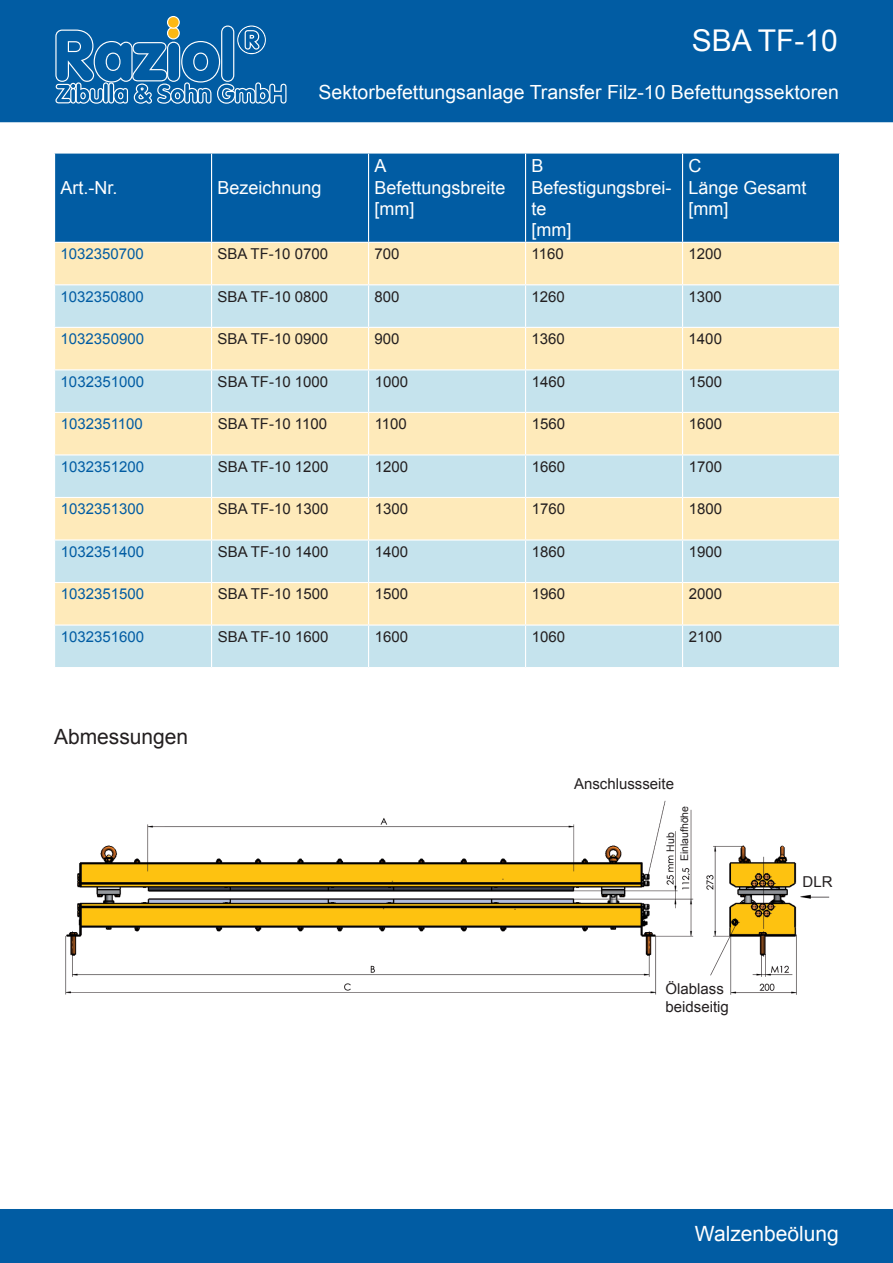
<style>
.page{position:relative;width:893px;height:1263px;background:#fff}
.page>*{position:absolute;margin:0;border:0;box-sizing:border-box;transform-origin:0 0}
.t1{font:30px "Arial";color:#fff}
.t2{font:21px "Arial";color:#fff}
.t3{font:21px "Arial";color:#231f20}
.t4{font:19.5px "Arial";color:#fff}
.t5{font:18px/21.3px "Arial";color:#fff}
.t6{font:15px/18px "Arial";color:#231f20}
.t7{font:15px "Arial";color:#015ca3}
.t8{font:10.5px/13.8px "Arial";color:#231f20}
</style>
<div class="page">
<div style="left:0;top:0;width:893px;height:122px;background:#015ca3"></div>
<svg style="left:55px;top:16px;width:231px;height:88px;background:#2572ad"></svg>
<div style="left:0;top:1209px;width:893px;height:54px;background:#015ca3"></div>
<div style="left:55px;top:154px;width:784px;height:88px;background:#015ca3"></div>
<div style="left:55px;top:243px;width:784px;height:41px;background:#feeaba"></div>
<svg style="left:55px;top:285px;width:784px;height:382px;background:#dee6d6"></svg>
<hr style="left:211px;top:154px;width:1px;height:88px;background:#fff">
<hr style="left:368px;top:154px;width:1px;height:88px;background:#fff">
<hr style="left:525px;top:154px;width:1px;height:88px;background:#fff">
<hr style="left:682px;top:154px;width:1px;height:88px;background:#fff">
<hr style="left:211px;top:243px;width:1px;height:41px;background:#fff">
<hr style="left:368px;top:243px;width:1px;height:41px;background:#fff">
<hr style="left:525px;top:243px;width:1px;height:41px;background:#fff">
<hr style="left:682px;top:243px;width:1px;height:41px;background:#fff">
<hr style="left:211px;top:285px;width:1px;height:42px;background:#fff">
<hr style="left:368px;top:285px;width:1px;height:42px;background:#fff">
<hr style="left:525px;top:285px;width:1px;height:42px;background:#fff">
<hr style="left:682px;top:285px;width:1px;height:42px;background:#fff">
<hr style="left:54px;top:327px;width:158px;height:1px;background:#fff">
<hr style="left:212px;top:327px;width:157px;height:1px;background:#fff">
<hr style="left:211px;top:328px;width:1px;height:41px;background:#fff">
<hr style="left:369px;top:327px;width:157px;height:1px;background:#fff">
<hr style="left:368px;top:328px;width:1px;height:41px;background:#fff">
<hr style="left:526px;top:327px;width:156px;height:1px;background:#fff">
<hr style="left:525px;top:328px;width:1px;height:41px;background:#fff">
<hr style="left:682px;top:327px;width:158px;height:1px;background:#fff">
<hr style="left:682px;top:328px;width:1px;height:41px;background:#fff">
<hr style="left:54px;top:369px;width:158px;height:1px;background:#fff">
<hr style="left:212px;top:369px;width:157px;height:1px;background:#fff">
<hr style="left:211px;top:370px;width:1px;height:42px;background:#fff">
<hr style="left:369px;top:369px;width:157px;height:1px;background:#fff">
<hr style="left:368px;top:370px;width:1px;height:42px;background:#fff">
<hr style="left:526px;top:369px;width:156px;height:1px;background:#fff">
<hr style="left:525px;top:370px;width:1px;height:42px;background:#fff">
<hr style="left:682px;top:369px;width:158px;height:1px;background:#fff">
<hr style="left:682px;top:370px;width:1px;height:42px;background:#fff">
<hr style="left:54px;top:412px;width:158px;height:1px;background:#fff">
<hr style="left:212px;top:412px;width:157px;height:1px;background:#fff">
<hr style="left:211px;top:413px;width:1px;height:41px;background:#fff">
<hr style="left:369px;top:412px;width:157px;height:1px;background:#fff">
<hr style="left:368px;top:413px;width:1px;height:41px;background:#fff">
<hr style="left:526px;top:412px;width:156px;height:1px;background:#fff">
<hr style="left:525px;top:413px;width:1px;height:41px;background:#fff">
<hr style="left:682px;top:412px;width:158px;height:1px;background:#fff">
<hr style="left:682px;top:413px;width:1px;height:41px;background:#fff">
<hr style="left:211px;top:455px;width:1px;height:42px;background:#fff">
<hr style="left:368px;top:455px;width:1px;height:42px;background:#fff">
<hr style="left:525px;top:455px;width:1px;height:42px;background:#fff">
<hr style="left:682px;top:455px;width:1px;height:42px;background:#fff">
<hr style="left:211px;top:498px;width:1px;height:41px;background:#fff">
<hr style="left:368px;top:498px;width:1px;height:41px;background:#fff">
<hr style="left:525px;top:498px;width:1px;height:41px;background:#fff">
<hr style="left:682px;top:498px;width:1px;height:41px;background:#fff">
<hr style="left:211px;top:541px;width:1px;height:41px;background:#fff">
<hr style="left:368px;top:541px;width:1px;height:41px;background:#fff">
<hr style="left:525px;top:541px;width:1px;height:41px;background:#fff">
<hr style="left:682px;top:541px;width:1px;height:41px;background:#fff">
<hr style="left:211px;top:583px;width:1px;height:41px;background:#fff">
<hr style="left:368px;top:583px;width:1px;height:41px;background:#fff">
<hr style="left:525px;top:583px;width:1px;height:41px;background:#fff">
<hr style="left:682px;top:583px;width:1px;height:41px;background:#fff">
<hr style="left:211px;top:626px;width:1px;height:41px;background:#fff">
<hr style="left:368px;top:626px;width:1px;height:41px;background:#fff">
<hr style="left:525px;top:626px;width:1px;height:41px;background:#fff">
<hr style="left:682px;top:626px;width:1px;height:41px;background:#fff">
<hr style="left:54px;top:454px;width:158px;height:1px;background:#fff">
<hr style="left:212px;top:454px;width:157px;height:1px;background:#fff">
<hr style="left:369px;top:454px;width:157px;height:1px;background:#fff">
<hr style="left:526px;top:454px;width:156px;height:1px;background:#fff">
<hr style="left:682px;top:454px;width:158px;height:1px;background:#fff">
<hr style="left:54px;top:497px;width:158px;height:1px;background:#fff">
<hr style="left:212px;top:497px;width:157px;height:1px;background:#fff">
<hr style="left:369px;top:497px;width:157px;height:1px;background:#fff">
<hr style="left:526px;top:497px;width:156px;height:1px;background:#fff">
<hr style="left:682px;top:497px;width:158px;height:1px;background:#fff">
<hr style="left:54px;top:539px;width:158px;height:2px;background:#fff">
<hr style="left:212px;top:539px;width:157px;height:2px;background:#fff">
<hr style="left:369px;top:539px;width:157px;height:2px;background:#fff">
<hr style="left:526px;top:539px;width:156px;height:2px;background:#fff">
<hr style="left:682px;top:539px;width:158px;height:2px;background:#fff">
<hr style="left:54px;top:582px;width:158px;height:1px;background:#fff">
<hr style="left:212px;top:582px;width:157px;height:1px;background:#fff">
<hr style="left:369px;top:582px;width:157px;height:1px;background:#fff">
<hr style="left:526px;top:582px;width:156px;height:1px;background:#fff">
<hr style="left:682px;top:582px;width:158px;height:1px;background:#fff">
<hr style="left:54px;top:624px;width:158px;height:2px;background:#fff">
<hr style="left:212px;top:624px;width:157px;height:2px;background:#fff">
<hr style="left:369px;top:624px;width:157px;height:2px;background:#fff">
<hr style="left:526px;top:624px;width:156px;height:2px;background:#fff">
<hr style="left:682px;top:624px;width:158px;height:2px;background:#fff">
<img style="left:65px;top:800px;width:765px;height:195px">
<h1 class="t1" style="left:692px;top:21px;width:148px">SBA TF-10</h1>
<h3 class="t4" style="left:319px;top:80px;width:522px">Sektorbefettungsanlage Transfer Filz-10 Befettungssektoren</h3>
<p class="t5" style="left:61px;top:177px;width:59px">Art.-Nr.</p>
<p class="t5" style="left:218px;top:177px;width:106px">Bezeichnung</p>
<p class="t5" style="left:375px;top:155px;width:133px">A<br>Befettungsbreite [mm]</p>
<p class="t5" style="left:531px;top:155px;width:142px">B<br>Befestigungsbrei&shy;te<br>[mm]</p>
<p class="t5" style="left:688px;top:155px;width:120px">C<br>Länge Gesamt [mm]</p>
<p class="t7" style="left:61px;top:244px;width:85px">1032350700</p>
<p class="t6" style="left:218px;top:245px;width:112px">SBA TF-10 0700</p>
<p class="t6" style="left:375px;top:245px;width:27px">700</p>
<p class="t6" style="left:532px;top:245px;width:34px">1160</p>
<p class="t6" style="left:689px;top:245px;width:35px">1200</p>
<p class="t7" style="left:61px;top:287px;width:85px">1032350800</p>
<p class="t6" style="left:218px;top:288px;width:112px">SBA TF-10 0800</p>
<p class="t6" style="left:375px;top:288px;width:27px">800</p>
<p class="t6" style="left:532px;top:288px;width:35px">1260</p>
<p class="t6" style="left:689px;top:288px;width:35px">1300</p>
<p class="t7" style="left:61px;top:329px;width:85px">1032350900</p>
<p class="t6" style="left:218px;top:330px;width:112px">SBA TF-10 0900</p>
<p class="t6" style="left:375px;top:330px;width:27px">900</p>
<p class="t6" style="left:532px;top:330px;width:35px">1360</p>
<p class="t6" style="left:689px;top:330px;width:35px">1400</p>
<p class="t7" style="left:61px;top:372px;width:85px">1032351000</p>
<p class="t6" style="left:218px;top:373px;width:112px">SBA TF-10 1000</p>
<p class="t6" style="left:375px;top:373px;width:35px">1000</p>
<p class="t6" style="left:532px;top:373px;width:35px">1460</p>
<p class="t6" style="left:689px;top:373px;width:35px">1500</p>
<p class="t7" style="left:61px;top:414px;width:84px">1032351100</p>
<p class="t6" style="left:218px;top:415px;width:111px">SBA TF-10 1100</p>
<p class="t6" style="left:375px;top:415px;width:34px">1100</p>
<p class="t6" style="left:532px;top:415px;width:35px">1560</p>
<p class="t6" style="left:689px;top:415px;width:35px">1600</p>
<p class="t7" style="left:61px;top:457px;width:85px">1032351200</p>
<p class="t6" style="left:218px;top:458px;width:112px">SBA TF-10 1200</p>
<p class="t6" style="left:375px;top:458px;width:35px">1200</p>
<p class="t6" style="left:532px;top:458px;width:35px">1660</p>
<p class="t6" style="left:689px;top:458px;width:35px">1700</p>
<p class="t7" style="left:61px;top:499px;width:85px">1032351300</p>
<p class="t6" style="left:218px;top:500px;width:112px">SBA TF-10 1300</p>
<p class="t6" style="left:375px;top:500px;width:35px">1300</p>
<p class="t6" style="left:532px;top:500px;width:35px">1760</p>
<p class="t6" style="left:689px;top:500px;width:35px">1800</p>
<p class="t7" style="left:61px;top:542px;width:85px">1032351400</p>
<p class="t6" style="left:218px;top:543px;width:112px">SBA TF-10 1400</p>
<p class="t6" style="left:375px;top:543px;width:35px">1400</p>
<p class="t6" style="left:532px;top:543px;width:35px">1860</p>
<p class="t6" style="left:689px;top:543px;width:35px">1900</p>
<p class="t7" style="left:61px;top:584px;width:85px">1032351500</p>
<p class="t6" style="left:218px;top:585px;width:112px">SBA TF-10 1500</p>
<p class="t6" style="left:375px;top:585px;width:35px">1500</p>
<p class="t6" style="left:532px;top:585px;width:35px">1960</p>
<p class="t6" style="left:689px;top:585px;width:35px">2000</p>
<p class="t7" style="left:61px;top:627px;width:85px">1032351600</p>
<p class="t6" style="left:218px;top:628px;width:112px">SBA TF-10 1600</p>
<p class="t6" style="left:375px;top:628px;width:35px">1600</p>
<p class="t6" style="left:532px;top:628px;width:35px">1060</p>
<p class="t6" style="left:689px;top:628px;width:35px">2100</p>
<h2 class="t3" style="left:54px;top:722px;width:136px">Abmessungen</h2>
<p class="t6" style="left:574px;top:775px;width:102px">Anschlussseite</p>
<p class="t8" style="left:664px;top:861px;width:57px;text-indent:10px;rotate:-90deg">Hub<br>Einlaufhöhe</p>
<p class="t6" style="left:665px;top:980px;width:65px">Ölablass beidseitig</p>
<p class="t6" style="left:802px;top:873px;width:31px">DLR</p>
<h2 class="t2" style="left:695px;top:1220px;width:145px">Walzenbeölung</h2>
</div>
